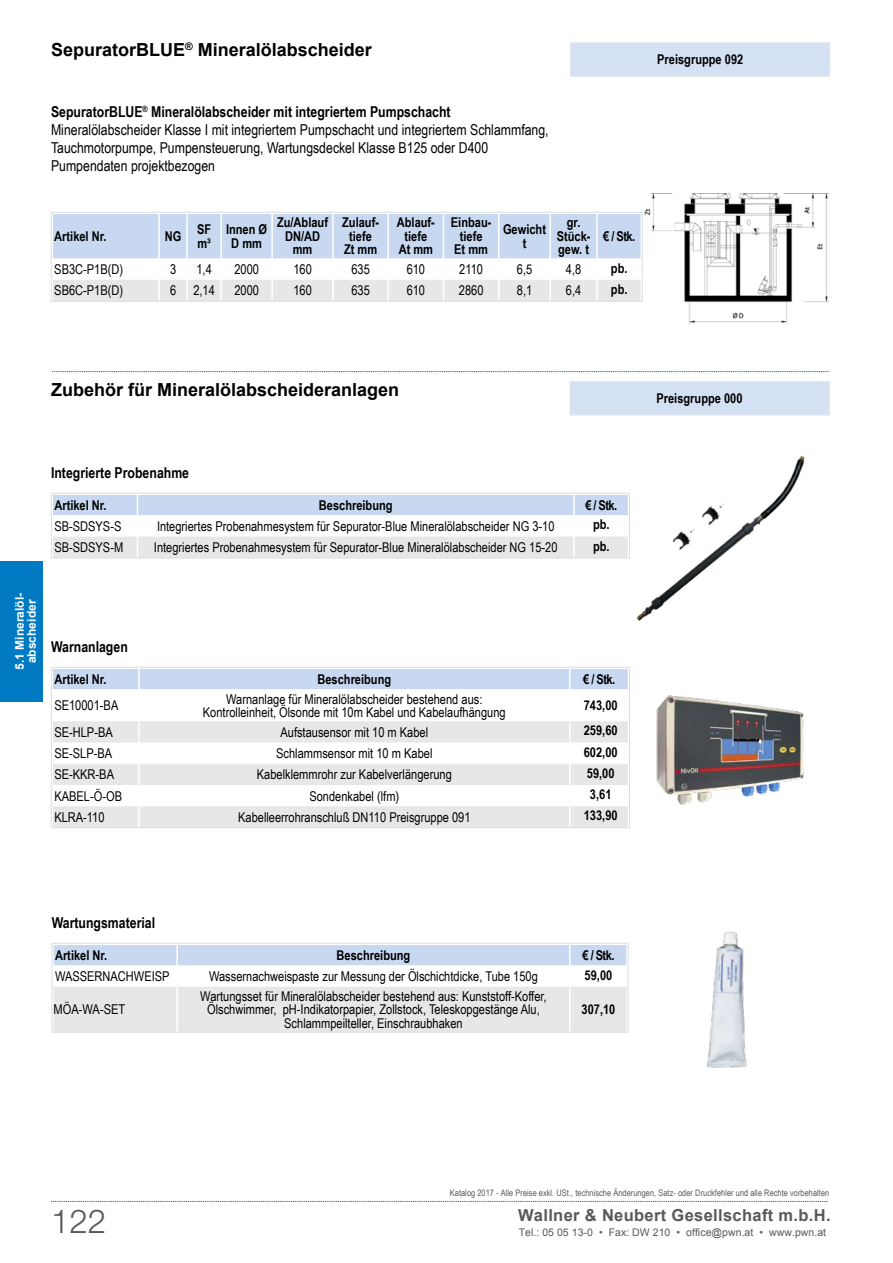
<style>
.page{position:relative;width:893px;height:1263px;background:#fff}
.page>*{position:absolute;margin:0;border:0;box-sizing:border-box;transform-origin:0 0}
.t1{font:300 33px "Helvetica Neue LT Std";color:#58595b}
.t2{font:700 18px "Arial";color:#000}
.t3{font:700 16.5px "Arial";letter-spacing:.02em;color:#58595b}
.t4{font:15px/18px "Arial Narrow";color:#000}
.t5{font:700 15px "Arial Narrow";color:#000}
.t6{font:13.5px/13.5px "Arial Narrow";color:#000;text-align:center}
.t7{font:700 13.5px/13.5px "Arial Narrow";color:#000;text-align:center}
.t8{font:700 12px/12px "Arial";color:#fff;text-align:center}
.t9{font:10.5px "Arial";letter-spacing:.005em;color:#58595b}
.t10{font:9px "Arial Narrow";letter-spacing:.005em;color:#58595b}
.s1{font-weight:700}
</style>
<div class="page">
<div style="left:0;top:561px;width:43px;height:141px;background:#007ac2"></div>
<svg style="left:51px;top:1201px;width:777px;height:1px"></svg>
<div style="left:571px;top:43px;width:259px;height:33px;background:#d4e1f3"></div>
<div style="left:571px;top:43px;width:259px;height:34px;border:1px solid #e6e7e8"></div>
<svg style="left:53px;top:214px;width:587px;height:85px"></svg>
<div style="left:51px;top:212px;width:591px;height:89px;border:1px solid #dcddde"></div>
<img style="left:645px;top:193px;width:184px;height:131px">
<div style="left:570px;top:381px;width:259px;height:34px;background:#d4e1f3"></div>
<div style="left:570px;top:381px;width:259px;height:34px;border:1px solid #e6e7e8"></div>
<svg style="left:52px;top:371px;width:777px;height:1px"></svg>
<svg style="left:53px;top:495px;width:549px;height:61px"></svg>
<div style="left:51px;top:493px;width:579px;height:65px;border:1px solid #dcddde"></div>
<svg style="left:53px;top:689px;width:575px;height:1px"></svg>
<svg style="left:53px;top:721px;width:575px;height:105px;fill:#e6e7e8"></svg>
<div style="left:53px;top:669px;width:575px;height:20px;background:#c7d8f0"></div>
<hr style="left:138px;top:689px;width:2px;height:32px;background:#fff">
<hr style="left:569px;top:689px;width:2px;height:32px;background:#fff">
<hr style="left:138px;top:721px;width:2px;height:21px;background:#fff">
<hr style="left:569px;top:721px;width:2px;height:21px;background:#fff">
<hr style="left:138px;top:742px;width:2px;height:22px;background:#fff">
<hr style="left:569px;top:742px;width:2px;height:22px;background:#fff">
<hr style="left:138px;top:764px;width:2px;height:21px;background:#fff">
<hr style="left:569px;top:764px;width:2px;height:21px;background:#fff">
<hr style="left:138px;top:785px;width:2px;height:21px;background:#fff">
<hr style="left:569px;top:785px;width:2px;height:21px;background:#fff">
<hr style="left:138px;top:806px;width:2px;height:21px;background:#fff">
<hr style="left:569px;top:806px;width:2px;height:21px;background:#fff">
<div style="left:51px;top:667px;width:579px;height:161px;border:1px solid #dcddde"></div>
<svg style="left:54px;top:945px;width:572px;height:85px"></svg>
<hr style="left:176px;top:945px;width:2px;height:20px;background:#fff">
<hr style="left:569px;top:945px;width:2px;height:20px;background:#fff">
<hr style="left:176px;top:965px;width:2px;height:22px;background:#fff">
<hr style="left:569px;top:965px;width:2px;height:22px;background:#fff">
<hr style="left:176px;top:987px;width:2px;height:45px;background:#fff">
<hr style="left:569px;top:987px;width:2px;height:45px;background:#fff">
<div style="left:52px;top:943px;width:576px;height:89px;border:1px solid #dcddde"></div>
<img style="left:602px;top:455px;width:203px;height:166px">
<img style="left:706px;top:931px;width:41px;height:137px">
<img style="left:656px;top:695px;width:148px;height:110px">
<h2 class="t2" style="left:51px;top:37px;width:322px">SepuratorBLUE<sup>®</sup> Mineralölabscheider</h2>
<p class="t4" style="left:51px;top:102px;width:499px"><span class="s1">SepuratorBLUE</span><sup>®</sup> <span class="s1">Mineralölabscheider mit integriertem Pumpschacht </span>Mineralölabscheider Klasse I mit integriertem Pumpschacht und integriertem Schlammfang, Tauchmotorpumpe, Pumpensteuerung, Wartungsdeckel Klasse B125 oder D400<br>Pumpendaten projektbezogen</p>
<p class="t7" style="left:54px;top:229px;width:54px">Artikel Nr.</p>
<p class="t7" style="left:165px;top:229px;width:18px">NG</p>
<p class="t7" style="left:197px;top:222px;width:16px;text-align:left">SF m³</p>
<p class="t7" style="left:226px;top:222px;width:43px">Innen Ø<br>D mm</p>
<p class="t7" style="left:277px;top:215px;width:53px">Zu/Ablauf<br>DN/AD mm</p>
<p class="t7" style="left:342px;top:215px;width:38px">Zulauf&shy;tiefe<br>Zt mm</p>
<p class="t7" style="left:397px;top:215px;width:40px">Ablauf&shy;tiefe<br>At mm</p>
<p class="t7" style="left:451px;top:215px;width:42px">Einbau&shy;tiefe<br>Et mm</p>
<p class="t7" style="left:503px;top:222px;width:45px">Gewicht t</p>
<p class="t7" style="left:557px;top:215px;width:35px">gr.<br>Stück&shy;gew. t</p>
<p class="t7" style="left:603px;top:229px;width:33px">€ / Stk.</p>
<p class="t6" style="left:54px;top:262px;width:70px">SB3C-P1B(D)</p>
<p class="t6" style="left:170px;top:262px;width:8px">3</p>
<p class="t6" style="left:196px;top:262px;width:17px">1,4</p>
<p class="t6" style="left:234px;top:262px;width:26px">2000</p>
<p class="t6" style="left:293px;top:262px;width:20px">160</p>
<p class="t6" style="left:351px;top:262px;width:20px">635</p>
<p class="t6" style="left:407px;top:262px;width:20px">610</p>
<p class="t6" style="left:459px;top:262px;width:25px">2110</p>
<p class="t6" style="left:517px;top:262px;width:17px">6,5</p>
<p class="t6" style="left:566px;top:262px;width:17px">4,8</p>
<p class="t7" style="left:611px;top:260px;width:18px">pb.</p>
<p class="t6" style="left:54px;top:283px;width:70px">SB6C-P1B(D)</p>
<p class="t6" style="left:170px;top:283px;width:8px">6</p>
<p class="t6" style="left:193px;top:283px;width:23px">2,14</p>
<p class="t6" style="left:234px;top:283px;width:26px">2000</p>
<p class="t6" style="left:293px;top:283px;width:20px">160</p>
<p class="t6" style="left:351px;top:283px;width:20px">635</p>
<p class="t6" style="left:407px;top:283px;width:20px">610</p>
<p class="t6" style="left:459px;top:283px;width:26px">2860</p>
<p class="t6" style="left:517px;top:283px;width:17px">8,1</p>
<p class="t6" style="left:566px;top:283px;width:17px">6,4</p>
<p class="t7" style="left:611px;top:282px;width:18px">pb.</p>
<p class="t7" style="left:657px;top:52px;width:88px">Preisgruppe 092</p>
<h2 class="t2" style="left:51px;top:377px;width:350px">Zubehör für Mineralölabscheideranlagen</h2>
<p class="t5" style="left:51px;top:461px;width:140px">Integrierte Probenahme</p>
<p class="t7" style="left:54px;top:497px;width:54px">Artikel Nr.</p>
<p class="t7" style="left:319px;top:497px;width:75px">Beschreibung</p>
<p class="t7" style="left:585px;top:497px;width:33px">€ / Stk.</p>
<p class="t6" style="left:54px;top:519px;width:69px">SB-SDSYS-S</p>
<p class="t6" style="left:157px;top:519px;width:399px">Integriertes Probenahmesystem für Sepurator-Blue Mineralölabscheider NG 3-10</p>
<p class="t7" style="left:593px;top:517px;width:18px">pb.</p>
<p class="t6" style="left:54px;top:540px;width:70px">SB-SDSYS-M</p>
<p class="t6" style="left:154px;top:540px;width:405px">Integriertes Probenahmesystem für Sepurator-Blue Mineralölabscheider NG 15-20</p>
<p class="t7" style="left:593px;top:538px;width:18px">pb.</p>
<p class="t8" style="left:14px;top:670px;width:78px;rotate:-90deg">5.1 Mineralöl&shy;abscheider</p>
<p class="t5" style="left:51px;top:635px;width:78px">Warnanlagen</p>
<p class="t7" style="left:54px;top:671px;width:54px">Artikel Nr.</p>
<p class="t7" style="left:317px;top:671px;width:75px">Beschreibung</p>
<p class="t7" style="left:583px;top:671px;width:33px">€ / Stk.</p>
<p class="t6" style="left:54px;top:698px;width:66px">SE10001-BA</p>
<p class="t6" style="left:203px;top:691px;width:304px">Warnanlage für Mineralölabscheider bestehend aus:<br>Kontrolleinheit, Ölsonde mit 10m Kabel und Kabelaufhängung</p>
<p class="t7" style="left:584px;top:698px;width:35px">743,00</p>
<p class="t6" style="left:54px;top:725px;width:60px">SE-HLP-BA</p>
<p class="t6" style="left:280px;top:725px;width:149px">Aufstausensor mit 10 m Kabel</p>
<p class="t7" style="left:584px;top:723px;width:35px">259,60</p>
<p class="t6" style="left:54px;top:746px;width:59px">SE-SLP-BA</p>
<p class="t6" style="left:276px;top:746px;width:158px">Schlammsensor mit 10 m Kabel</p>
<p class="t7" style="left:584px;top:744px;width:35px">602,00</p>
<p class="t6" style="left:54px;top:767px;width:61px">SE-KKR-BA</p>
<p class="t6" style="left:257px;top:767px;width:197px">Kabelklemmrohr zur Kabelverlängerung</p>
<p class="t7" style="left:587px;top:766px;width:29px">59,00</p>
<p class="t6" style="left:54px;top:788px;width:69px">KABEL-Ö-OB</p>
<p class="t6" style="left:309px;top:788px;width:91px">Sondenkabel (lfm)</p>
<p class="t7" style="left:590px;top:787px;width:23px">3,61</p>
<p class="t6" style="left:54px;top:810px;width:52px">KLRA-110</p>
<p class="t6" style="left:238px;top:810px;width:234px">Kabelleerrohranschluß DN110 Preisgruppe 091</p>
<p class="t7" style="left:584px;top:808px;width:35px">133,90</p>
<p class="t7" style="left:656px;top:391px;width:88px">Preisgruppe 000</p>
<p class="t5" style="left:52px;top:911px;width:105px">Wartungsmaterial</p>
<p class="t7" style="left:55px;top:947px;width:54px">Artikel Nr.</p>
<p class="t7" style="left:337px;top:947px;width:75px">Beschreibung</p>
<p class="t7" style="left:582px;top:947px;width:33px">€ / Stk.</p>
<p class="t6" style="left:55px;top:969px;width:116px">WASSERNACHWEISP</p>
<p class="t6" style="left:209px;top:969px;width:330px">Wassernachweispaste zur Messung der Ölschichtdicke, Tube 150g</p>
<p class="t7" style="left:585px;top:967px;width:29px">59,00</p>
<p class="t6" style="left:54px;top:1002px;width:73px">MÖA-WA-SET</p>
<p class="t6" style="left:200px;top:989px;width:348px">Wartungsset für Mineralölabscheider bestehend aus: Kunststoff-Koffer,<br>Ölschwimmer, pH-Indikatorpapier, Zollstock, Teleskopgestänge Alu,<br>Schlammpeilteller, Einschraubhaken</p>
<p class="t7" style="left:582px;top:1002px;width:35px">307,10</p>
<h1 class="t1" style="left:51px;top:1200px;width:57px">122</h1>
<p class="t10" style="left:450px;top:1186px;width:381px">Katalog 2017 - Alle Preise exkl. USt., technische Änderungen, Satz- oder Druckfehler und alle Rechte vorbehalten</p>
<p class="t3" style="left:518px;top:1204px;width:314px">Wallner &amp; Neubert Gesellschaft m.b.H.</p>
<p class="t9" style="left:519px;top:1225px;width:309px">Tel.: 05 05 13-0 • Fax: DW 210 • office@pwn.at • www.pwn.at</p>
</div>
